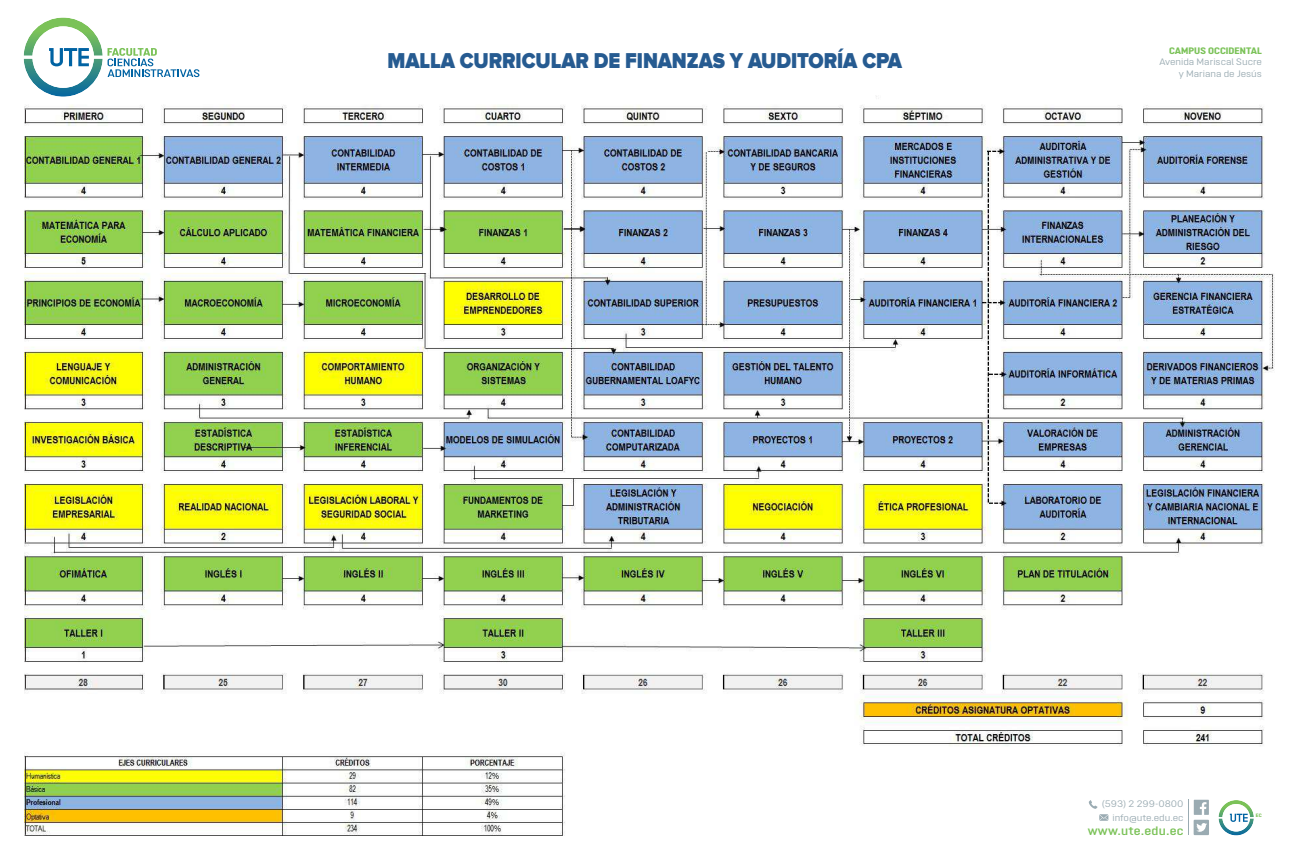
<style>
.page{position:relative;width:1290px;height:868px;background:#fff}
.page>*{position:absolute;margin:0;border:0;box-sizing:border-box;transform-origin:0 0}
.t1{font:900 22.31px "Proxima Nova";letter-spacing:-.005em;color:#265b91;scale:.89 1}
.t2{font:600 12.25px "Opinion Pro Extended";letter-spacing:.025em;color:#7bc258}
.t3{font:9.36px/11.8px "Opinion Pro Extended";color:#9aabb2;text-align:right}
.t4{font:800 9.36px "Opinion Pro Extended";color:#7bc258}
.t5{font:800 4.9px "Opinion Pro Extended";color:#7bc258}
</style>
<div class="page">
<img style="left:25px;top:70px;width:1250px;height:765px">
<div style="left:361px;top:24px;width:637px;height:70px;background:#fff"></div>
<div style="left:18px;top:719px;width:710px;height:31px;background:#fff"></div>
<svg style="left:25px;top:109px;width:1px;height:14px"></svg>
<hr style="left:25px;top:137px;width:1px;height:60px;background:#231f20">
<hr style="left:25px;top:211px;width:1px;height:56px;background:#231f20">
<hr style="left:25px;top:281px;width:1px;height:57px;background:#231f20">
<hr style="left:25px;top:352px;width:1px;height:56px;background:#231f20">
<hr style="left:25px;top:422px;width:1px;height:48px;background:#231f20">
<hr style="left:25px;top:484px;width:1px;height:58px;background:#231f20">
<hr style="left:25px;top:556px;width:1px;height:48px;background:#231f20">
<hr style="left:25px;top:618px;width:1px;height:42px;background:#231f20">
<svg style="left:25px;top:674px;width:1px;height:14px"></svg>
<hr style="left:25px;top:756px;width:1px;height:78px;background:#231f20">
<svg style="left:24px;top:17px;width:175px;height:80px"></svg>
<svg style="left:1193px;top:799px;width:16px;height:35px"></svg>
<hr style="left:1188px;top:798px;width:1px;height:36px;background:#9aabb2">
<svg style="left:1089px;top:799px;width:19px;height:21px"></svg>
<svg style="left:1218px;top:799px;width:36px;height:36px"></svg>
<h1 class="t1" style="left:388px;top:48px;width:579px">MALLA CURRICULAR DE FINANZAS Y AUDITORÍA CPA</h1>
<p class="t4" style="left:1169px;top:45px;width:94px">CAMPUS OCCIDENTAL</p>
<p class="t3" style="left:1159px;top:57px;width:104px">Avenida Mariscal Sucre y Mariana de Jesús</p>
<p class="t3" style="left:1102px;top:797px;width:83px;line-height:13.5px">(593) 2 299-0800 info@ute.edu.ec</p>
<h2 class="t2" style="left:1088px;top:823px;width:97px">www.ute.edu.ec</h2>
<p class="t5" style="left:1256px;top:812px;width:7px">EC</p>
</div>
